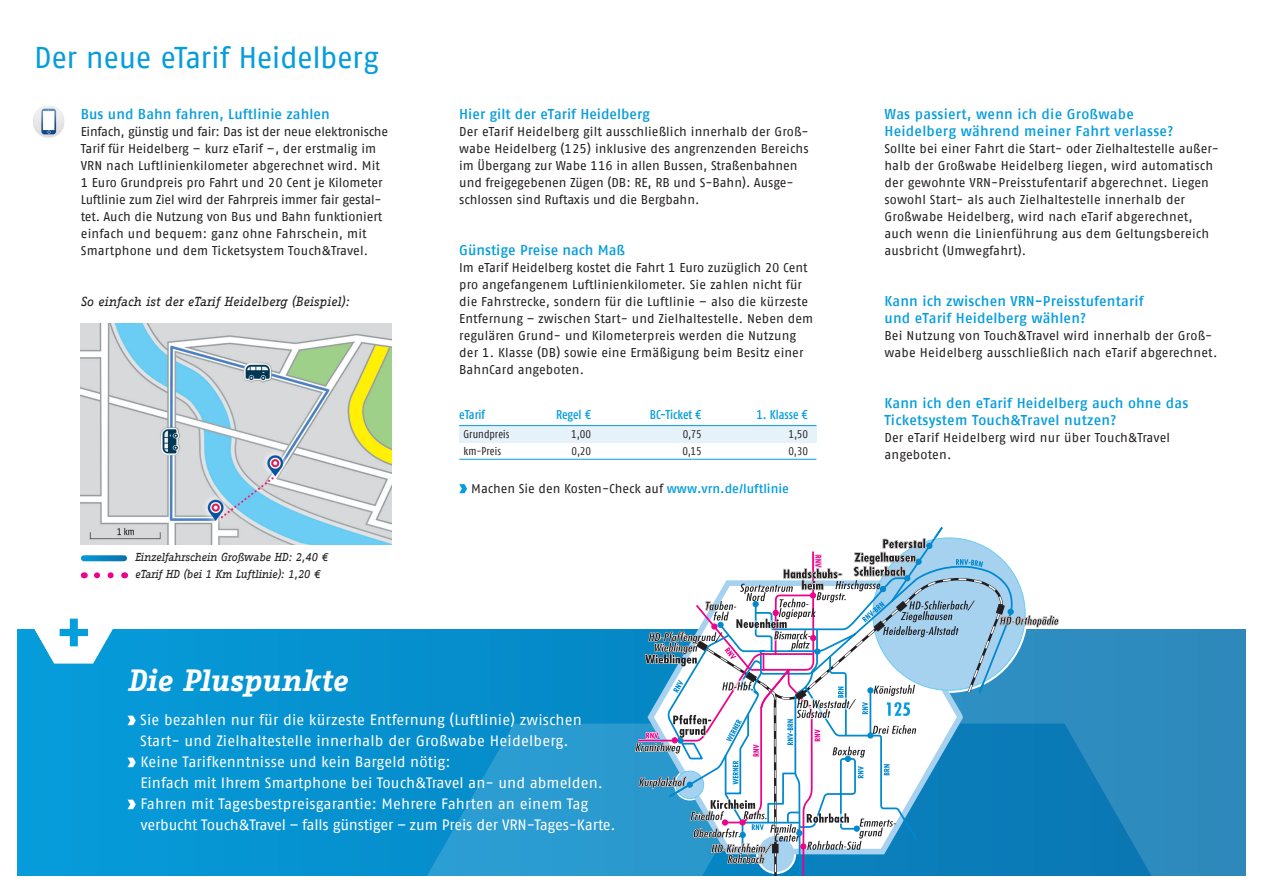
<style>
.page{position:relative;width:1263px;height:893px;background:#fff}
.page>*{position:absolute;margin:0;border:0;box-sizing:border-box;transform-origin:0 0}
.t1{font:30px "Fago No Tf";letter-spacing:-.02em;color:#069ddc}
.t2{font:italic 700 30px "Fago Office Serif";letter-spacing:-.01em;color:#fff}
.t3{font:15px/21px "Fago No Tf";letter-spacing:.005em;color:#fff}
.t4{font:500 14.25px/17px "Fago No Tf";letter-spacing:.01em;color:#069ddc}
.t5{font:12.75px/17px "Fago No Tf";letter-spacing:.005em;color:#231f20}
.t6{font:italic 12.75px "Fago Office Serif";letter-spacing:-.01em;color:#231f20}
.t7{font:500 condensed 12.75px "Fago OT";letter-spacing:-.005em;color:#069ddc}
.t8{font:italic 11.25px/17px "Fago Office Serif";letter-spacing:-.025em;color:#231f20}
.t9{font:condensed 11.25px "Fago Offc";letter-spacing:.005em;color:#231f20}
.s1{font-weight:500;color:#069ddc}
</style>
<div class="page">
<div style="left:17px;top:629px;width:1229px;height:247px;background:#0695d4"></div>
<svg style="left:427px;top:629px;width:819px;height:247px"></svg>
<svg style="left:35px;top:618px;width:77px;height:45px"></svg>
<div style="left:459px;top:425px;width:357px;height:17px;background:#e6f2fa"></div>
<hr style="left:459px;top:425px;width:357px;height:1px;background:#069ddc">
<hr style="left:459px;top:459px;width:357px;height:1px;background:#069ddc">
<img style="left:81px;top:323px;width:310px;height:221px">
<svg style="left:84px;top:555px;width:40px;height:6px"></svg>
<svg style="left:94px;top:572px;width:17px;height:6px"></svg>
<svg style="left:635px;top:527px;width:424px;height:349px"></svg>
<img style="left:33px;top:106px;width:31px;height:32px">
<svg style="left:459px;top:484px;width:8px;height:9px"></svg>
<svg style="left:128px;top:716px;width:8px;height:9px"></svg>
<svg style="left:128px;top:758px;width:8px;height:9px"></svg>
<svg style="left:128px;top:800px;width:8px;height:9px"></svg>
<h1 class="t1" style="left:34px;top:41px;width:346px">Der neue eTarif Heidelberg</h1>
<p class="t4" style="left:81px;top:105px;width:251px">Bus und Bahn fahren, Luftlinie zahlen</p>
<p class="t5" style="left:81px;top:123px;width:309px">Einfach, günstig und fair: Das ist der neue elektronische Tarif für Heidelberg – kurz eTarif –, der erstmalig im VRN nach Luftlinienkilometer abgerechnet wird. Mit 1 Euro Grundpreis pro Fahrt und 20 Cent je Kilometer Luftlinie zum Ziel wird der Fahrpreis immer fair gestal&shy;tet. Auch die Nutzung von Bus und Bahn funktioniert einfach und bequem: ganz ohne Fahrschein, mit Smartphone und dem Ticketsystem Touch&amp;Travel.</p>
<p class="t6" style="left:81px;top:295px;width:270px">So einfach ist der eTarif Heidelberg (Beispiel):</p>
<p class="t8" style="left:135px;top:549px;width:194px">Einzelfahrschein Großwabe HD: 2,40 € eTarif HD (bei 1 Km Luftlinie): 1,20 €</p>
<h1 class="t2" style="left:128px;top:663px;width:222px">Die Pluspunkte</h1>
<p class="t4" style="left:459px;top:105px;width:192px">Hier gilt der eTarif Heidelberg</p>
<p class="t5" style="left:459px;top:123px;width:351px">Der eTarif Heidelberg gilt ausschließlich innerhalb der Groß&shy;wabe Heidelberg (125) inklusive des angrenzenden Bereichs im Übergang zur Wabe 116 in allen Bussen, Straßenbahnen und freigegebenen Zügen (DB: RE, RB und S-Bahn). Ausge&shy;schlossen sind Ruftaxis und die Bergbahn.</p>
<p class="t4" style="left:459px;top:241px;width:167px">Günstige Preise nach Maß</p>
<p class="t5" style="left:459px;top:259px;width:355px">Im eTarif Heidelberg kostet die Fahrt 1 Euro zuzüglich 20 Cent pro angefangenem Luftlinienkilometer. Sie zahlen nicht für die Fahrstrecke, sondern für die Luftlinie – also die kürzeste Entfernung – zwischen Start- und Zielhaltestelle. Neben dem regulären Grund- und Kilometerpreis werden die Nutzung der 1. Klasse (DB) sowie eine Ermäßigung beim Besitz einer BahnCard angeboten.</p>
<p class="t7" style="left:459px;top:407px;width:27px">eTarif</p>
<p class="t7" style="left:556px;top:407px;width:36px">Regel €</p>
<p class="t7" style="left:650px;top:407px;width:53px">BC-Ticket €</p>
<p class="t7" style="left:756px;top:407px;width:53px">1. Klasse €</p>
<p class="t9" style="left:463px;top:427px;width:47px">Grundpreis</p>
<p class="t9" style="left:571px;top:427px;width:21px">1,00</p>
<p class="t9" style="left:683px;top:427px;width:20px">0,75</p>
<p class="t9" style="left:788px;top:427px;width:21px">1,50</p>
<p class="t9" style="left:463px;top:444px;width:39px">km-Preis</p>
<p class="t9" style="left:572px;top:444px;width:21px">0,20</p>
<p class="t9" style="left:682px;top:444px;width:21px">0,15</p>
<p class="t9" style="left:788px;top:444px;width:21px">0,30</p>
<p class="t5" style="left:471px;top:480px;width:319px">Machen Sie den Kosten-Check auf <span class="s1">www.vrn.de/luftlinie</span></p>
<p class="t3" style="left:140px;top:709px;width:477px">Sie bezahlen nur für die kürzeste Entfernung (Luftlinie) zwischen Start- und Zielhaltestelle innerhalb der Großwabe Heidelberg.<br>Keine Tarifkenntnisse und kein Bargeld nötig:<br>Einfach mit Ihrem Smartphone bei Touch&amp;Travel an- und abmelden.<br>Fahren mit Tagesbestpreisgarantie: Mehrere Fahrten an einem Tag verbucht Touch&amp;Travel – falls günstiger – zum Preis der VRN-Tages-Karte.</p>
<p class="t4" style="left:884px;top:105px;width:290px">Was passiert, wenn ich die Großwabe<br>Heidelberg während meiner Fahrt verlasse?</p>
<p class="t5" style="left:884px;top:140px;width:336px">Sollte bei einer Fahrt die Start- oder Zielhaltestelle außer&shy;halb der Großwabe Heidelberg liegen, wird automatisch der gewohnte VRN-Preisstufentarif abgerechnet. Liegen sowohl Start- als auch Zielhaltestelle innerhalb der Großwabe Heidelberg, wird nach eTarif abgerechnet, auch wenn die Linienführung aus dem Geltungsbereich ausbricht (Umwegfahrt).</p>
<p class="t4" style="left:884px;top:293px;width:261px">Kann ich zwischen VRN-Preisstufentarif und eTarif Heidelberg wählen?</p>
<p class="t5" style="left:884px;top:327px;width:334px">Bei Nutzung von Touch&amp;Travel wird innerhalb der Groß&shy;wabe Heidelberg ausschließlich nach eTarif abgerechnet.</p>
<p class="t4" style="left:884px;top:395px;width:305px">Kann ich den eTarif Heidelberg auch ohne das<br>Ticketsystem Touch&amp;Travel nutzen?</p>
<p class="t5" style="left:884px;top:429px;width:287px">Der eTarif Heidelberg wird nur über Touch&amp;Travel angeboten.</p>
</div>
